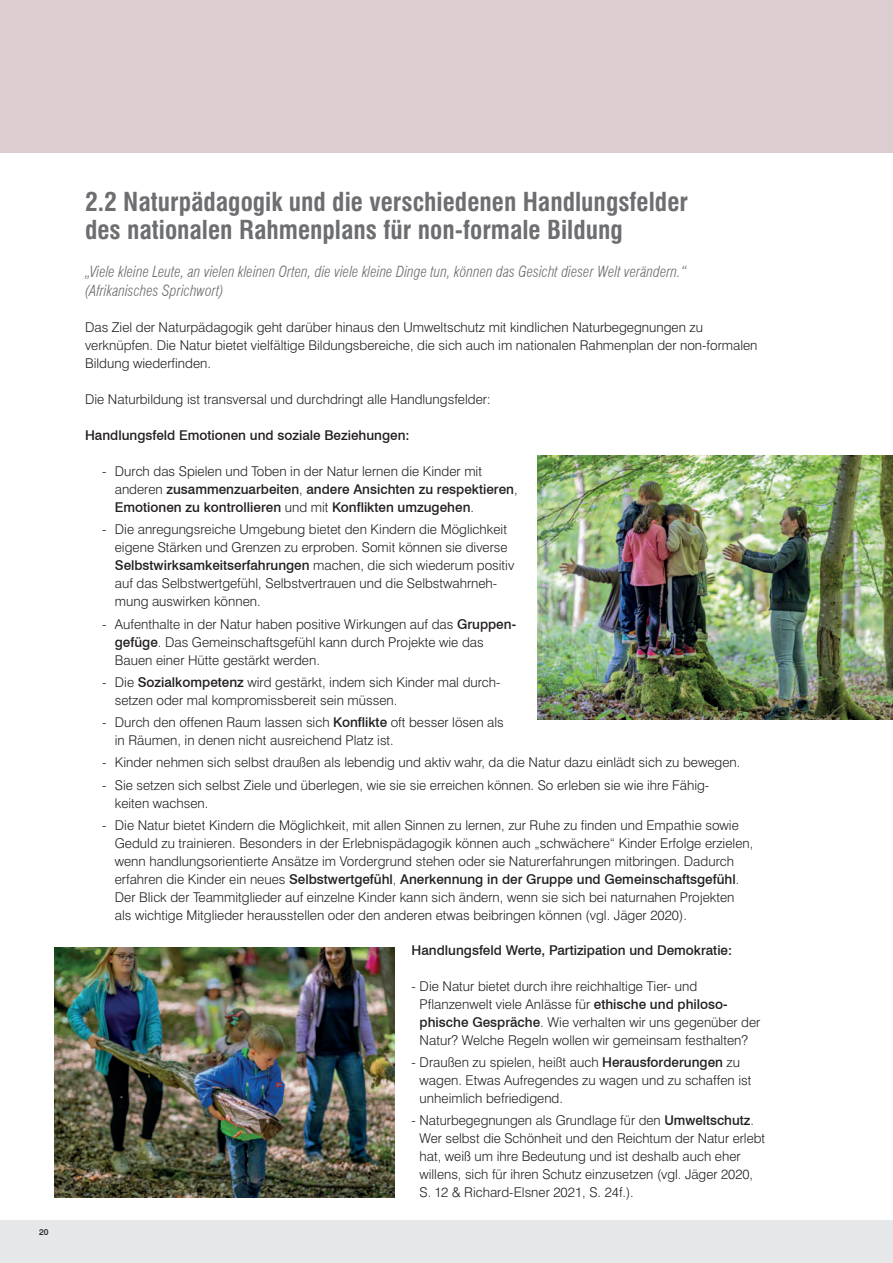
<style>
.page{position:relative;width:893px;height:1263px;background:#fff}
.page>*{position:absolute;margin:0;border:0;box-sizing:border-box;transform-origin:0 0}
.t1{font:700 condensed 25.5px/28.5px "Swiss 721 BT";color:#6d6e71}
.t2{font:italic 300 condensed 15px/19.5px "Swiss 721 BT";color:#6d6e71}
.t3{font:300 13.5px/18px "Swiss 721 BT";color:#231f20}
.t4{font:500 13.5px/18px "Swiss 721 BT";color:#231f20}
.t5{font:500 8.55px "Swiss 721 BT";color:#231f20}
.s1{font-weight:300}
.s2{font-weight:500}
</style>
<div class="page">
<div style="left:0;top:0;width:893px;height:153px;background:#dccdd0"></div>
<div style="left:0;top:1220px;width:893px;height:43px;background:#e6e7e9"></div>
<img style="left:538px;top:455px;width:355px;height:264px">
<img style="left:54px;top:947px;width:341px;height:251px">
<p class="t5" style="left:39px;top:1229px;width:11px">20</p>
<h1 class="t1" style="left:85px;top:189px;width:604px">2.2 Naturpädagogik und die verschiedenen Handlungsfelder des nationalen Rahmenplans für non-formale Bildung</h1>
<p class="t2" style="left:85px;top:262px;width:603px">„Viele kleine Leute, an vielen kleinen Orten, die viele kleine Dinge tun, können das Gesicht dieser Welt verändern.“ (Afrikanisches Sprichwort)</p>
<p class="t3" style="left:85px;top:318px;width:674px">Das Ziel der Naturpädagogik geht darüber hinaus den Umweltschutz mit kindlichen Naturbegegnungen zu verknüpfen. Die Natur bietet vielfältige Bildungsbereiche, die sich auch im nationalen Rahmenplan der non-formalen<br>Bildung wiederfinden.</p>
<p class="t3" style="left:85px;top:390px;width:407px">Die Naturbildung ist transversal und durchdringt alle Handlungsfelder:</p>
<p class="t4" style="left:85px;top:427px;width:326px">Handlungsfeld Emotionen und soziale Beziehungen:</p>
<p class="t4" style="left:115px;top:463px;width:404px;text-indent:-13px"><span class="s1">- Durch das Spielen und Toben in der Natur lernen die Kinder mit anderen</span> zusammenzuarbeiten<span class="s1">,</span> andere Ansichten zu respektieren<span class="s1">,<br></span>Emotionen zu kontrollieren <span class="s1">und mit</span> Konflikten umzugehen<span class="s1">.</span></p>
<p class="t3" style="left:115px;top:520px;width:401px;text-indent:-13px">- Die anregungsreiche Umgebung bietet den Kindern die Möglichkeit eigene Stärken und Grenzen zu erproben. Somit können sie diverse <span class="s2">Selbstwirksamkeitserfahrungen</span> machen, die sich wiederum positiv auf das Selbstwertgefühl, Selbstvertrauen und die Selbstwahrneh&shy;mung auswirken können.</p>
<p class="t3" style="left:115px;top:615px;width:403px;text-indent:-13px">- Aufenthalte in der Natur haben positive Wirkungen auf das <span class="s2">Gruppen&shy;gefüge</span>. Das Gemeinschaftsgefühl kann durch Projekte wie das<br>Bauen einer Hütte gestärkt werden.</p>
<p class="t3" style="left:115px;top:673px;width:387px;text-indent:-13px">- Die <span class="s2">Sozialkompetenz</span> wird gestärkt, indem sich Kinder mal durch&shy;setzen oder mal kompromissbereit sein müssen.</p>
<p class="t3" style="left:115px;top:713px;width:390px;text-indent:-13px">- Durch den offenen Raum lassen sich <span class="s2">Konflikte</span> oft besser lösen als in Räumen, in denen nicht ausreichend Platz ist.</p>
<p class="t3" style="left:102px;top:753px;width:640px">- Kinder nehmen sich selbst draußen als lebendig und aktiv wahr, da die Natur dazu einlädt sich zu bewegen.</p>
<p class="t3" style="left:115px;top:776px;width:596px;text-indent:-13px">- Sie setzen sich selbst Ziele und überlegen, wie sie sie erreichen können. So erleben sie wie ihre Fähig&shy;keiten wachsen.</p>
<p class="t3" style="left:115px;top:816px;width:640px;text-indent:-13px">- Die Natur bietet Kindern die Möglichkeit, mit allen Sinnen zu lernen, zur Ruhe zu finden und Empathie sowie Geduld zu trainieren. Besonders in der Erlebnispädagogik können auch „schwächere“ Kinder Erfolge erzielen, wenn handlungsorientierte Ansätze im Vordergrund stehen oder sie Naturerfahrungen mitbringen. Dadurch erfahren die Kinder ein neues <span class="s2">Selbstwertgefühl</span>, <span class="s2">Anerkennung in der Gruppe und Gemeinschaftsgefühl</span>.<br>Der Blick der Teammitglieder auf einzelne Kinder kann sich ändern, wenn sie sich bei naturnahen Projekten als wichtige Mitglieder herausstellen oder den anderen etwas beibringen können (vgl. Jäger 2020).</p>
<p class="t4" style="left:412px;top:942px;width:322px">Handlungsfeld Werte, Partizipation und Demokratie:</p>
<p class="t3" style="left:420px;top:977px;width:342px;text-indent:-8px">- Die Natur bietet durch ihre reichhaltige Tier- und Pflanzenwelt viele Anlässe für <span class="s2">ethische und philoso&shy;phische Gespräche</span>. Wie verhalten wir uns gegenüber der Natur? Welche Regeln wollen wir gemeinsam festhalten?</p>
<p class="t3" style="left:420px;top:1053px;width:333px;text-indent:-8px">- Draußen zu spielen, heißt auch <span class="s2">Herausforderungen</span> zu wagen. Etwas Aufregendes zu wagen und zu schaffen ist unheimlich befriedigend.</p>
<p class="t3" style="left:420px;top:1111px;width:347px;text-indent:-8px">- Naturbegegnungen als Grundlage für den <span class="s2">Umweltschutz</span>.<br>Wer selbst die Schönheit und den Reichtum der Natur erlebt hat, weiß um ihre Bedeutung und ist deshalb auch eher willens, sich für ihren Schutz einzusetzen (vgl. Jäger 2020, S. 12 &amp; Richard-Elsner 2021, S. 24f.).</p>
</div>
